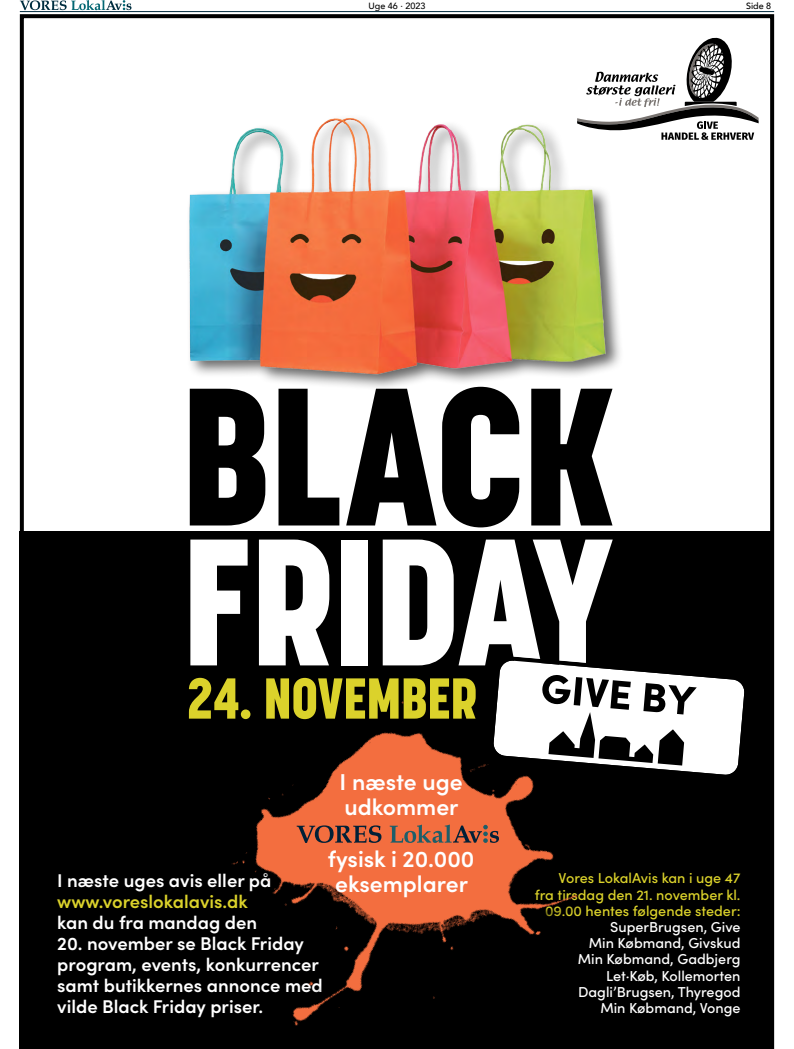
<style>
.page{position:relative;width:794px;height:1049px;background:#fff}
.page>*{position:absolute;margin:0;border:0;box-sizing:border-box;transform-origin:0 0}
.t1{font:800 193.7px "Korolev Condensed";letter-spacing:-.015em;color:#000}
.t2{font:800 178.2px "Korolev Condensed";letter-spacing:-.025em;color:#fff}
.t3{font:800 57px "Korolev Condensed";letter-spacing:-.02em;color:#dbd22b}
.t4{font:600 23px/25px "Sofia Pro";color:#fff}
.t5{font:600 18.5px/21px "Sofia Pro";color:#fff}
.t6{font:600 18.5px "Sofia Pro";color:#dbd22b}
.t7{font:500 14.4px/16.2px "Sofia Pro";color:#fff;text-align:right}
.t8{font:500 14.4px/16.2px "Sofia Pro";color:#dbd22b;text-align:right}
.t9{font:500 9px "Avenir";color:#000}
</style>
<div class="page">
<svg style="left:20px;top:0;width:111px;height:10px"></svg>
<hr style="left:20px;top:11px;width:754px;height:1px;background:#002a3e">
<div style="left:20px;top:531px;width:754px;height:518px;background:#000"></div>
<svg style="left:586px;top:37px;width:172px;height:103px"></svg>
<img style="left:189px;top:100px;width:427px;height:288px">
<svg style="left:644px;top:672px;width:101px;height:103px"></svg>
<img style="left:231px;top:660px;width:413px;height:366px">
<svg style="left:297px;top:825px;width:84px;height:18px;background:#98503b"></svg>
<svg style="left:390px;top:824px;width:109px;height:19px;background:#ab6246"></svg>
<div style="left:20px;top:14px;width:754px;height:1035px;border:4px solid #000"></div>
<p class="t9" style="left:368px;top:-2px;width:58px">Uge 46 · 2023</p>
<p class="t9" style="left:746px;top:-2px;width:27px">Side 8</p>
<h1 class="t1" style="left:179px;top:338px;width:438px">BLACK</h1>
<h2 class="t2" style="left:180px;top:493px;width:435px">FRIDAY</h2>
<h3 class="t3" style="left:187px;top:663px;width:292px">24. NOVEMBER</h3>
<p class="t4" style="left:340px;top:767px;width:125px">I næste uge udkommer</p>
<p class="t4" style="left:328px;top:844px;width:148px;text-align:center">fysisk i 20.000 eksemplarer</p>
<p class="t5" style="left:57px;top:869px;width:216px">I næste uges avis eller på</p>
<p class="t6" style="left:57px;top:888px;width:192px">www.voreslokalavis.dk</p>
<p class="t5" style="left:57px;top:911px;width:201px">kan du fra mandag den</p>
<p class="t5" style="left:57px;top:932px;width:267px">20. november se Black Friday program, events, konkurrencer samt butikkernes annonce med vilde Black Friday priser.</p>
<p class="t8" style="left:535px;top:869px;width:207px">Vores LokalAvis kan i uge 47<br>fra tirsdag den 21. november kl.<br>09.00 hentes følgende steder:</p>
<p class="t7" style="left:578px;top:918px;width:164px">SuperBrugsen, Give<br>Min Købmand, Givskud<br>Min Købmand, Gadbjerg<br>Let·Køb, Kollemorten<br>Dagli’Brugsen, Thyregod<br>Min Købmand, Vonge</p>
</div>
